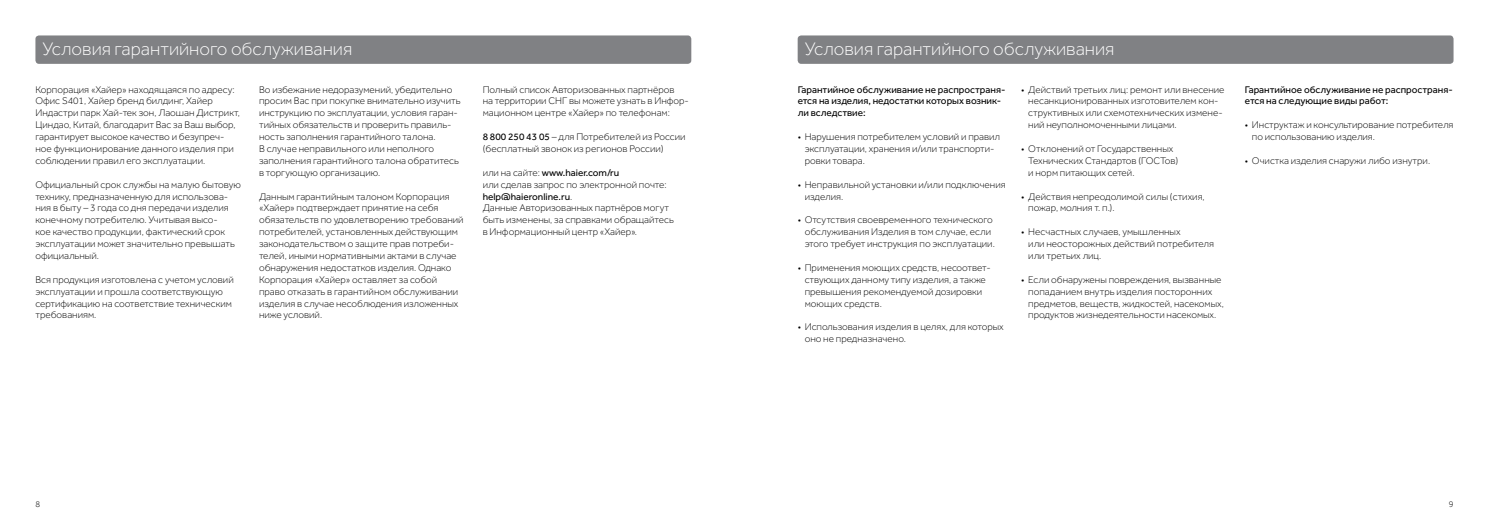
<style>
.page{position:relative;width:1489px;height:525px;background:#fff}
.page>*{position:absolute;margin:0;border:0;box-sizing:border-box;transform-origin:0 0}
.t1{font:300 18.75px "Effra";color:#fff}
.t2{font:300 10px/11.9px "Effra";color:#000}
.t3{font:10px/11.9px "Effra";color:#000}
.t4{font:300 8.75px "Effra";color:#000}
.s1{font-weight:400}
</style>
<div class="page">
<div style="left:35px;top:35px;width:656px;height:29px;background:#808184;border-radius:4px"></div>
<div style="left:797px;top:35px;width:656px;height:29px;background:#808184;border-radius:4px"></div>
<p class="t1" style="left:43px;top:38px;width:311px">Условия гарантийного обслуживания</p>
<p class="t1" style="left:804px;top:38px;width:311px">Условия гарантийного обслуживания</p>
<p class="t2" style="left:35px;top:83px;width:206px">Корпорация «Хайер» находящаяся по адресу:<br>Офис S401, Хайер бренд билдинг, Хайер Индастри парк Хай-тек зон, Лаошан Дистрикт, Циндао, Китай, благодарит Вас за Ваш выбор, гарантирует высокое качество и безупреч&shy;ное функционирование данного изделия при соблюдении правил его эксплуатации.</p>
<p class="t2" style="left:35px;top:178px;width:207px">Официальный срок службы на малую бытовую технику, предназначенную для использова&shy;ния в быту – 3 года со дня передачи изделия конечному потребителю. Учитывая высо-<br>кое качество продукции, фактический срок эксплуатации может значительно превышать официальный.</p>
<p class="t2" style="left:35px;top:273px;width:200px">Вся продукция изготовлена с учетом условий эксплуатации и прошла соответствующую сертификацию на соответствие техническим требованиям.</p>
<p class="t3" style="left:797px;top:83px;width:209px">Гарантийное обслуживание не распространя&shy;ется на изделия, недостатки которых возник&shy;ли вследствие:</p>
<p class="t2" style="left:804px;top:131px;width:197px;text-indent:-7px">• Нарушения потребителем условий и правил эксплуатации, хранения и/или транспорти&shy;ровки товара.</p>
<p class="t2" style="left:804px;top:178px;width:202px;text-indent:-7px">• Неправильной установки и/или подключения изделия.</p>
<p class="t2" style="left:804px;top:214px;width:192px;text-indent:-7px">• Отсутствия своевременного технического обслуживания Изделия в том случае, если этого требует инструкция по эксплуатации.</p>
<p class="t2" style="left:804px;top:261px;width:187px;text-indent:-7px">• Применения моющих средств, несоответ&shy;ствующих данному типу изделия, а также превышения рекомендуемой дозировки моющих средств.</p>
<p class="t2" style="left:804px;top:321px;width:200px;text-indent:-7px">• Использования изделия в целях, для которых оно не предназначено.</p>
<p class="t2" style="left:259px;top:83px;width:203px">Во избежание недоразумений, убедительно просим Вас при покупке внимательно изучить инструкцию по эксплуатации, условия гаран&shy;тийных обязательств и проверить правиль&shy;ность заполнения гарантийного талона.<br>В случае неправильного или неполного заполнения гарантийного талона обратитесь в торгующую организацию.</p>
<p class="t2" style="left:259px;top:190px;width:206px">Данным гарантийным талоном Корпорация «Хайер» подтверждает принятие на себя обязательств по удовлетворению требований потребителей, установленных действующим законодательством о защите прав потреби&shy;телей, иными нормативными актами в случае обнаружения недостатков изделия. Однако Корпорация «Хайер» оставляет за собой право отказать в гарантийном обслуживании изделия в случае несоблюдения изложенных ниже условий.</p>
<p class="t2" style="left:482px;top:83px;width:208px">Полный список Авторизованных партнёров<br>на территории СНГ вы можете узнать в Инфор&shy;мационном центре «Хайер» по телефонам:</p>
<p class="t2" style="left:482px;top:131px;width:204px"><span class="s1">8 800 250 43 05</span> – для Потребителей из России (бесплатный звонок из регионов России)</p>
<p class="t2" style="left:482px;top:166px;width:193px">или на сайте: <span class="s1">www.haier.com/ru<br></span>или сделав запрос по электронной почте: <span class="s1">help@haieronline.ru</span>.<br>Данные Авторизованных партнёров могут быть изменены, за справками обращайтесь в Информационный центр «Хайер».</p>
<p class="t2" style="left:1028px;top:83px;width:198px;text-indent:-7px">• Действий третьих лиц: ремонт или внесение несанкционированных изготовителем кон&shy;структивных или схемотехнических измене&shy;ний неуполномоченными лицами.</p>
<p class="t2" style="left:1028px;top:142px;width:152px;text-indent:-7px">• Отклонений от Государственных<br>Технических Стандартов (ГОСТов) и норм питающих сетей.</p>
<p class="t2" style="left:1028px;top:190px;width:178px;text-indent:-7px">• Действия непреодолимой силы (стихия, пожар, молния т. п.).</p>
<p class="t2" style="left:1028px;top:226px;width:187px;text-indent:-7px">• Несчастных случаев, умышленных<br>или неосторожных действий потребителя или третьих лиц.</p>
<p class="t2" style="left:1028px;top:273px;width:197px;text-indent:-7px">• Если обнаружены повреждения, вызванные попаданием внутрь изделия посторонних предметов, веществ, жидкостей, насекомых, продуктов жизнедеятельности насекомых.</p>
<p class="t3" style="left:1244px;top:83px;width:209px">Гарантийное обслуживание не распространя&shy;ется на следующие виды работ:</p>
<p class="t2" style="left:1251px;top:119px;width:203px;text-indent:-7px">• Инструктаж и консультирование потребителя по использованию изделия.</p>
<p class="t2" style="left:1244px;top:154px;width:187px">• Очистка изделия снаружи либо изнутри.</p>
<p class="t4" style="left:35px;top:499px;width:6px">8</p>
<p class="t4" style="left:1448px;top:499px;width:6px">9</p>
</div>
